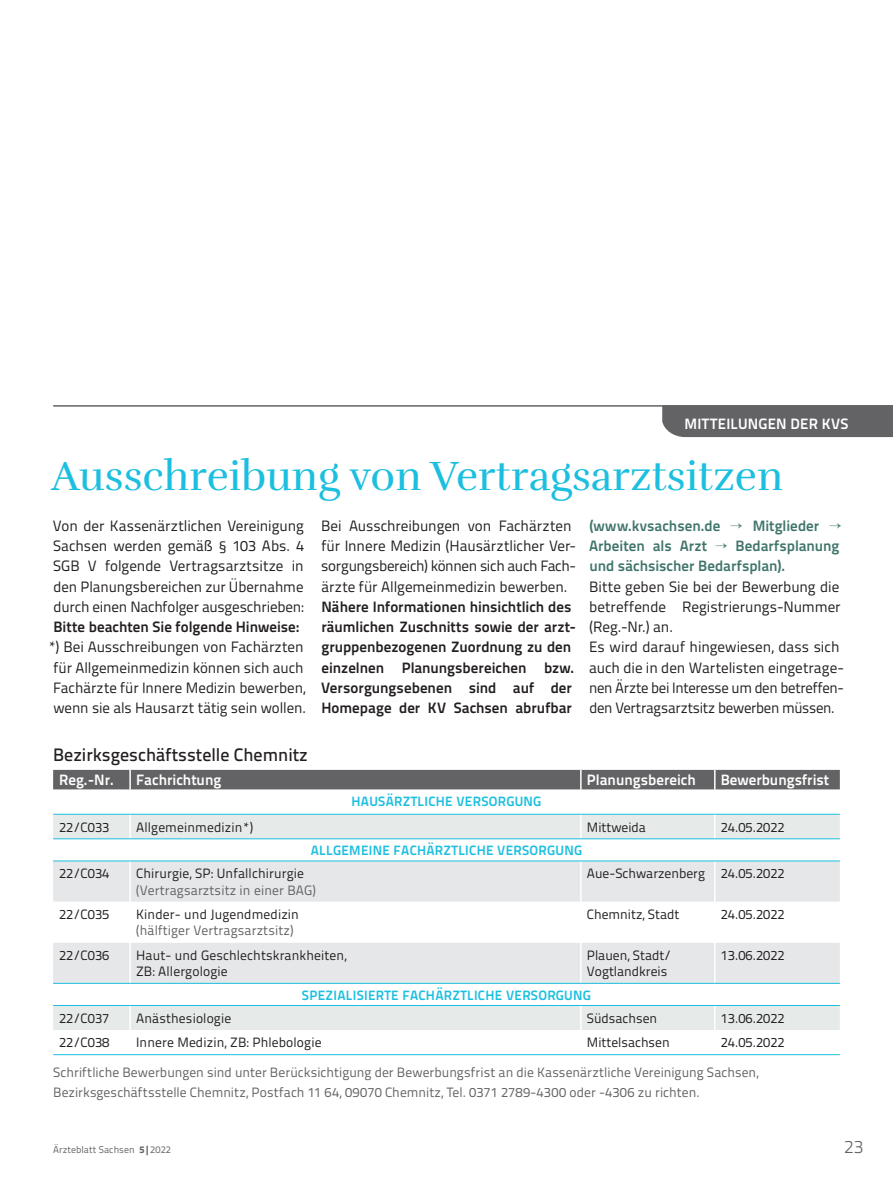
<style>
.page{position:relative;width:893px;height:1191px;background:#fff}
.page>*{position:absolute;margin:0;border:0;box-sizing:border-box;transform-origin:0 0}
.t1{font:42px "Rufina";color:#1cbfdf}
.t2{font:500 18px "Titillium Text";color:#231f20}
.t3{font:300 18px "Titillium Text";color:#636366}
.t4{font:15px/20.2px "Titillium Text";letter-spacing:-.005em;color:#231f20}
.t5{font:700 15px/20.2px "Titillium Text";color:#231f20}
.t6{font:700 15px/20.2px "Titillium Text";color:#40756b}
.t7{font:700 15px "Titillium Text";color:#fff}
.t8{font:13.5px/16.2px "Titillium Text";letter-spacing:.01em;color:#231f20}
.t9{font:13.5px/19.5px "Titillium Text";letter-spacing:.01em;color:#636366}
.t10{font:700 13.5px "Titillium Text";letter-spacing:.02em;color:#1cbfdf}
.t11{font:9.75px "Titillium Text";letter-spacing:.01em;color:#636366}
.s1{font-weight:800}
</style>
<div class="page">
<svg style="left:53px;top:789px;width:787px;height:25px"></svg>
<div style="left:53px;top:815px;width:787px;height:25px;background:#e6ebea"></div>
<div style="left:53px;top:861px;width:787px;height:40px;background:#e6e7e9"></div>
<svg style="left:53px;top:901px;width:787px;height:129px;fill:#e6ebea"></svg>
<div style="left:53px;top:770px;width:787px;height:19px;background:#636366"></div>
<hr style="left:129px;top:814px;width:2px;height:24px;background:#fff">
<hr style="left:580px;top:814px;width:2px;height:24px;background:#fff">
<hr style="left:714px;top:814px;width:2px;height:24px;background:#fff">
<hr style="left:129px;top:861px;width:2px;height:40px;background:#fff">
<hr style="left:580px;top:861px;width:2px;height:40px;background:#fff">
<hr style="left:714px;top:861px;width:2px;height:40px;background:#fff">
<hr style="left:129px;top:901px;width:2px;height:41px;background:#fff">
<hr style="left:580px;top:901px;width:2px;height:41px;background:#fff">
<hr style="left:714px;top:901px;width:2px;height:41px;background:#fff">
<hr style="left:129px;top:942px;width:2px;height:41px;background:#fff">
<hr style="left:580px;top:942px;width:2px;height:41px;background:#fff">
<hr style="left:714px;top:942px;width:2px;height:41px;background:#fff">
<hr style="left:129px;top:1005px;width:2px;height:25px;background:#fff">
<hr style="left:580px;top:1005px;width:2px;height:25px;background:#fff">
<hr style="left:714px;top:1005px;width:2px;height:25px;background:#fff">
<hr style="left:53px;top:814px;width:77px;height:1px;background:#1cbfdf">
<hr style="left:130px;top:814px;width:451px;height:1px;background:#1cbfdf">
<hr style="left:581px;top:814px;width:134px;height:1px;background:#1cbfdf">
<hr style="left:715px;top:814px;width:125px;height:1px;background:#1cbfdf">
<hr style="left:53px;top:1005px;width:77px;height:1px;background:#1cbfdf">
<hr style="left:130px;top:1005px;width:451px;height:1px;background:#1cbfdf">
<hr style="left:581px;top:1005px;width:134px;height:1px;background:#1cbfdf">
<hr style="left:715px;top:1005px;width:125px;height:1px;background:#1cbfdf">
<hr style="left:53px;top:860px;width:77px;height:1px;background:#1cbfdf">
<hr style="left:130px;top:860px;width:451px;height:1px;background:#1cbfdf">
<hr style="left:581px;top:860px;width:134px;height:1px;background:#1cbfdf">
<hr style="left:715px;top:860px;width:125px;height:1px;background:#1cbfdf">
<hr style="left:53px;top:838px;width:77px;height:1px;background:#1cbfdf">
<hr style="left:130px;top:838px;width:451px;height:1px;background:#1cbfdf">
<hr style="left:581px;top:838px;width:134px;height:1px;background:#1cbfdf">
<hr style="left:715px;top:838px;width:125px;height:1px;background:#1cbfdf">
<hr style="left:53px;top:983px;width:77px;height:1px;background:#1cbfdf">
<hr style="left:130px;top:983px;width:451px;height:1px;background:#1cbfdf">
<hr style="left:581px;top:983px;width:134px;height:1px;background:#1cbfdf">
<hr style="left:715px;top:983px;width:125px;height:1px;background:#1cbfdf">
<hr style="left:53px;top:1054px;width:77px;height:1px;background:#1cbfdf">
<hr style="left:130px;top:1054px;width:451px;height:1px;background:#1cbfdf">
<hr style="left:581px;top:1054px;width:134px;height:1px;background:#1cbfdf">
<hr style="left:715px;top:1054px;width:125px;height:1px;background:#1cbfdf">
<hr style="left:53px;top:405px;width:840px;height:2px;background:#636366">
<div style="left:662px;top:406px;width:231px;height:31px;background:#636366"></div>
<p class="t7" style="left:685px;top:412px;width:165px">MITTEILUNGEN DER KVS</p>
<h1 class="t1" style="left:51px;top:451px;width:733px">Ausschreibung von Vertragsarztsitzen</h1>
<p class="t4" style="left:53px;top:514px;width:253px;text-align:justify">Von der Kassenärztlichen Vereinigung Sachsen werden gemäß § 103 Abs. 4<br>SGB V folgende Vertragsarztsitze in den Planungsbereichen zur Übernahme durch einen Nachfolger ausgeschrieben:</p>
<p class="t5" style="left:53px;top:616px;width:247px">Bitte beachten Sie folgende Hinweise:</p>
<p class="t4" style="left:48px;top:636px;width:259px;text-align:center">*) Bei Ausschreibungen von Fachärzten für Allgemeinmedizin können sich auch Fachärzte für Innere Medizin bewerben, wenn sie als Hausarzt tätig sein wollen.</p>
<p class="t4" style="left:321px;top:514px;width:256px">Bei Ausschreibungen von Fachärzten für Innere Medizin (Hausärztlicher Ver&shy;sorgungsbereich) können sich auch Fach&shy;ärzte für Allgemeinmedizin bewerben.</p>
<p class="t5" style="left:321px;top:595px;width:256px">Nähere Informationen hinsichtlich des räumlichen Zuschnitts sowie der arzt&shy;gruppenbezogenen Zuordnung zu den einzelnen Planungsbereichen bzw.<br>Versorgungsebenen sind auf der Homepage der KV Sachsen abrufbar</p>
<p class="t6" style="left:589px;top:514px;width:254px">(www.kvsachsen.de → Mitglieder →<br>Arbeiten als Arzt → Bedarfsplanung und sächsischer Bedarfsplan).</p>
<p class="t4" style="left:589px;top:575px;width:256px">Bitte geben Sie bei der Bewerbung die betreffende Registrierungs-Nummer (Reg.-Nr.) an.<br>Es wird darauf hingewiesen, dass sich auch die in den Wartelisten eingetrage&shy;nen Ärzte bei Interesse um den betreffen&shy;den Vertragsarztsitz bewerben müssen.</p>
<p class="t2" style="left:53px;top:741px;width:256px">Bezirksgeschäftsstelle Chemnitz</p>
<p class="t7" style="left:59px;top:768px;width:56px">Reg.-Nr.</p>
<p class="t7" style="left:136px;top:768px;width:87px">Fachrichtung</p>
<p class="t7" style="left:587px;top:768px;width:110px">Planungsbereich</p>
<p class="t7" style="left:721px;top:768px;width:110px">Bewerbungsfrist</p>
<p class="t10" style="left:352px;top:790px;width:191px">HAUSÄRZTLICHE VERSORGUNG</p>
<p class="t8" style="left:59px;top:818px;width:52px">22/C033</p>
<p class="t8" style="left:136px;top:818px;width:119px">Allgemeinmedizin*)</p>
<p class="t8" style="left:587px;top:818px;width:61px">Mittweida</p>
<p class="t8" style="left:721px;top:818px;width:65px">24.05. 2022</p>
<p class="t10" style="left:311px;top:840px;width:273px">ALLGEMEINE FACHÄRZTLICHE VERSORGUNG</p>
<p class="t8" style="left:59px;top:864px;width:52px">22/C034</p>
<p class="t8" style="left:136px;top:864px;width:169px">Chirurgie, SP: Unfallchirurgie</p>
<p class="t9" style="left:136px;top:879px;width:181px">(Vertragsarztsitz in einer BAG)</p>
<p class="t8" style="left:587px;top:864px;width:199px">Aue-Schwarzenberg 24.05. 2022</p>
<p class="t8" style="left:59px;top:905px;width:52px">22/C035</p>
<p class="t8" style="left:136px;top:905px;width:164px">Kinder- und Jugendmedizin</p>
<p class="t9" style="left:136px;top:920px;width:159px">(hälftiger Vertragsarztsitz)</p>
<p class="t8" style="left:587px;top:905px;width:94px">Chemnitz, Stadt</p>
<p class="t8" style="left:721px;top:905px;width:65px">24.05. 2022</p>
<p class="t8" style="left:59px;top:946px;width:52px">22/C036</p>
<p class="t8" style="left:136px;top:946px;width:212px">Haut- und Geschlechtskrankheiten,<br>ZB: Allergologie</p>
<p class="t8" style="left:587px;top:946px;width:86px">Plauen, Stadt/<br>Vogtlandkreis</p>
<p class="t8" style="left:721px;top:946px;width:65px">13.06. 2022</p>
<p class="t10" style="left:302px;top:984px;width:290px">SPEZIALISIERTE FACHÄRZTLICHE VERSORGUNG</p>
<p class="t8" style="left:59px;top:1009px;width:52px">22/C037</p>
<p class="t8" style="left:136px;top:1009px;width:97px">Anästhesiologie</p>
<p class="t8" style="left:587px;top:1009px;width:72px">Südsachsen</p>
<p class="t8" style="left:721px;top:1009px;width:65px">13.06. 2022</p>
<p class="t8" style="left:59px;top:1034px;width:52px">22/C038</p>
<p class="t8" style="left:136px;top:1034px;width:187px">Innere Medizin, ZB: Phlebologie</p>
<p class="t8" style="left:587px;top:1034px;width:84px">Mittelsachsen</p>
<p class="t8" style="left:721px;top:1034px;width:65px">24.05. 2022</p>
<p class="t9" style="left:53px;top:1061px;width:707px">Schriftliche Bewerbungen sind unter Berücksichtigung der Bewerbungsfrist an die Kassenärztliche Vereinigung Sachsen,<br>Bezirksgeschäftsstelle Chemnitz, Postfach 11 64, 09070 Chemnitz, Tel. 0371 2789-4300 oder -4306 zu richten.</p>
<p class="t11" style="left:53px;top:1142px;width:119px">Ärzteblatt Sachsen <span class="s1">5|</span>2022</p>
<p class="t3" style="left:844px;top:1133px;width:21px">23</p>
</div>
